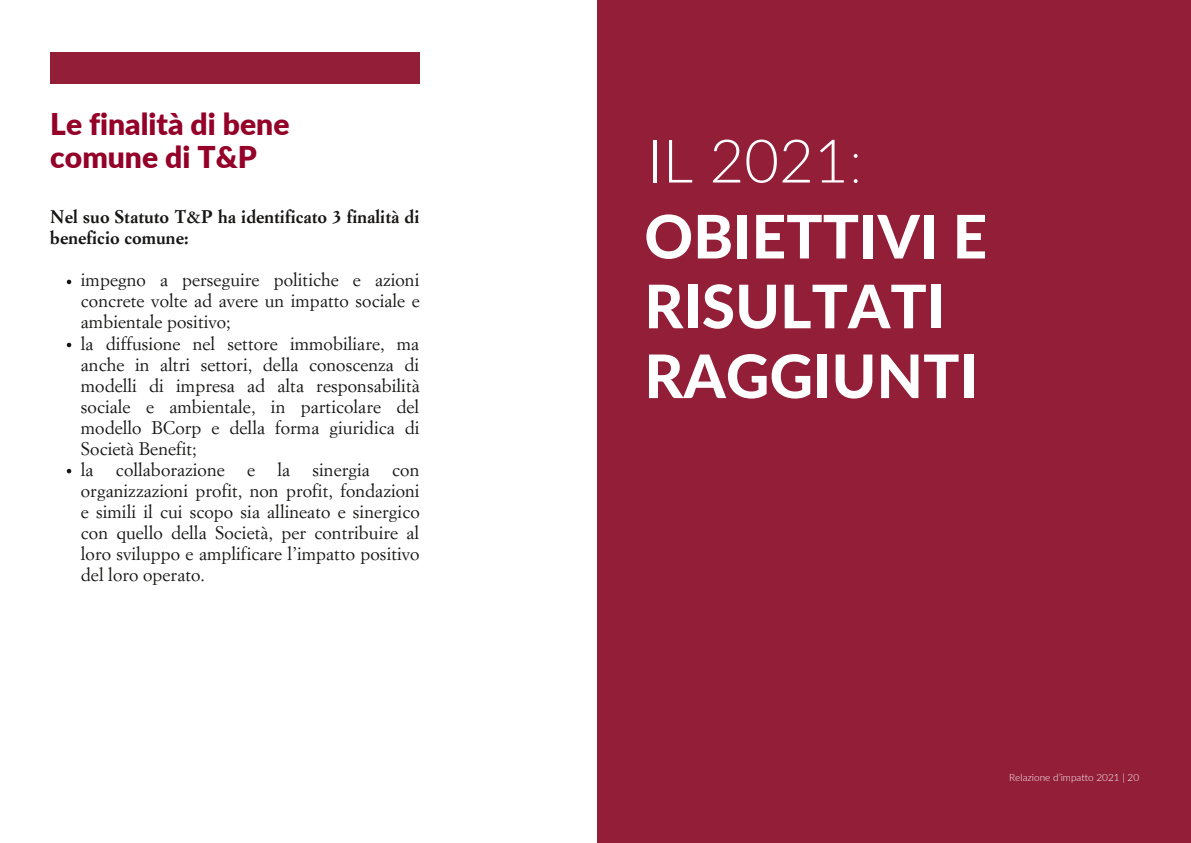
<style>
.page{position:relative;width:1191px;height:843px;background:#fff}
.page>*{position:absolute;margin:0;border:0;box-sizing:border-box;transform-origin:0 0}
.t1{font:800 60px/69.8px "Lato";letter-spacing:.005em;color:#fff}
.t2{font:300 60px "Lato";color:#fff}
.t3{font:900 30px/33px "Lato";color:#940028}
.t4{font:18px/21px "Simoncini Garamond Std";letter-spacing:.005em;color:#171615}
.t5{font:700 18px/21px "Simoncini Garamond Std";letter-spacing:.005em;color:#171615}
.t6{font:300 10px "Lato";color:#fbfcfc}
.s1{font-weight:100}
</style>
<div class="page">
<div style="left:50px;top:52px;width:370px;height:31px;background:#931e38"></div>
<div style="left:598px;top:0;width:592px;height:842px;background:#931e38"></div>
<hr style="left:597px;top:0;width:1px;height:842px;background:#931e38">
<svg style="left:67px;top:279px;width:4px;height:5px"></svg>
<svg style="left:67px;top:342px;width:4px;height:5px"></svg>
<svg style="left:67px;top:468px;width:4px;height:5px"></svg>
<h2 class="t3" style="left:50px;top:107px;width:241px">Le finalità di bene comune di T&amp;P</h2>
<h1 class="t2" style="left:647px;top:123px;width:217px">IL 2021<span class="s1">:</span></h1>
<p class="t5" style="left:50px;top:208px;width:370px">Nel suo Statuto T&amp;P ha identificato 3 finalità di beneficio comune:</p>
<h1 class="t1" style="left:644px;top:200px;width:344px">OBIETTIVI E<br>RISULTATI<br>RAGGIUNTI</h1>
<p class="t4" style="left:81px;top:271px;width:340px">impegno a perseguire politiche e azioni concrete volte ad avere un impatto sociale e ambientale positivo;<br>la diffusione nel settore immobiliare, ma anche in altri settori, della conoscenza di modelli di impresa ad alta responsabilità sociale e ambientale, in particolare del modello BCorp e della forma giuridica di Società Benefit;<br>la collaborazione e la sinergia con organizzazioni profit, non profit, fondazioni e simili il cui scopo sia allineato e sinergico con quello della Società, per contribuire al loro sviluppo e amplificare l’impatto positivo del loro operato.</p>
<p class="t6" style="left:1009px;top:770px;width:131px">Relazione d’impatto 2021 | 20</p>
</div>
